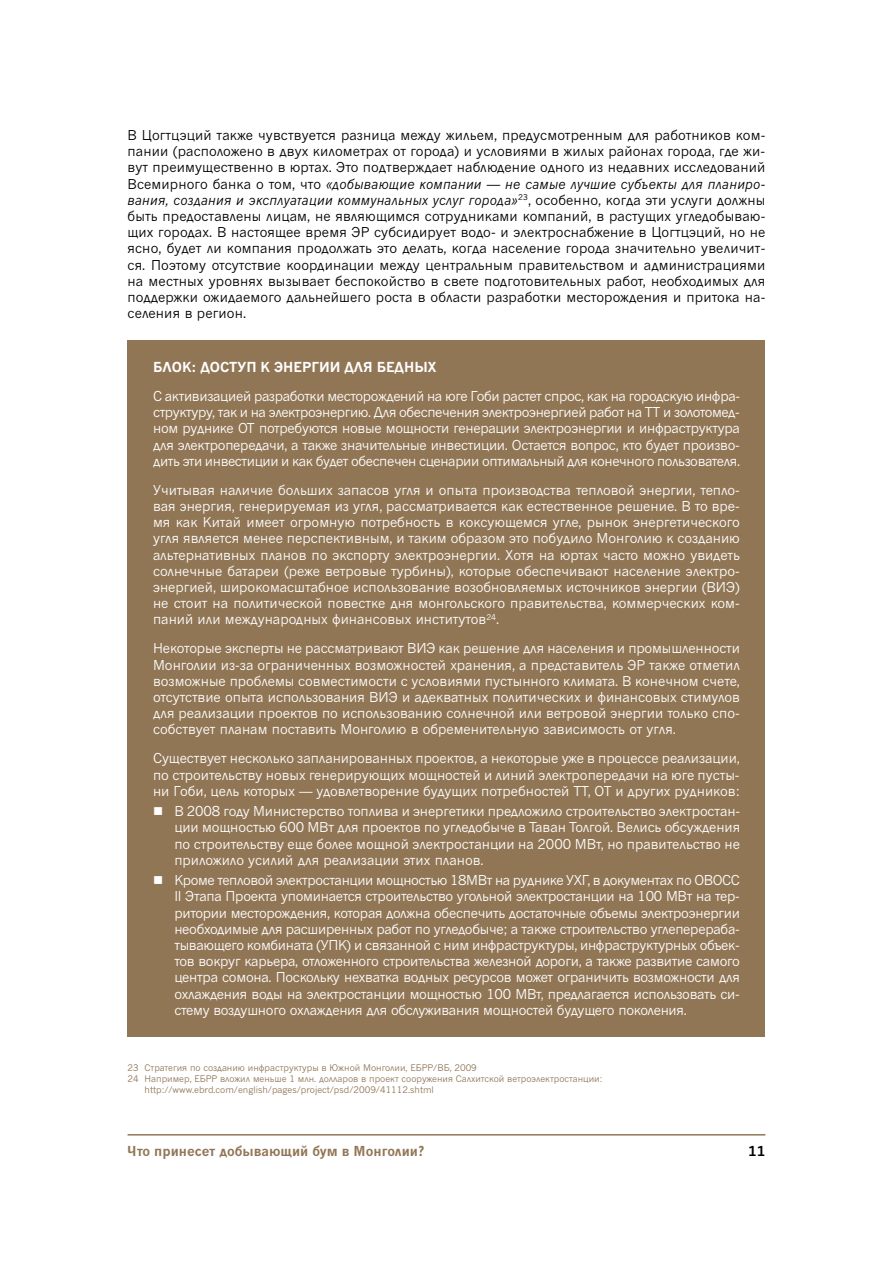
<style>
.page{position:relative;width:893px;height:1263px;background:#fff}
.page>*{position:absolute;margin:0;border:0;box-sizing:border-box;transform-origin:0 0}
.t1{font:13.5px/16.2px "News Gothic Cyr";color:#fff;text-align:justify}
.t2{font:13.5px/16.2px "News Gothic Cyr";letter-spacing:.01em;color:#000;text-align:justify}
.t3{font:13.5px/16.2px "News Gothic Cyr Inclined";letter-spacing:.01em;color:#000}
.t4{font:700 13.5px "News Gothic Cyr";color:#917655}
.t5{font:700 13.5px "News Gothic Cyr";color:#fff}
.t6{font:700 13.5px "News Gothic Cyr";color:#000}
.t7{font:9px "News Gothic Cyr";color:#917655}
.s1{font-family:"News Gothic Cyr"}
</style>
<div class="page">
<hr style="left:128px;top:1134px;width:637px;height:1px;background:#917655">
<div style="left:128px;top:340px;width:637px;height:697px;background:#917655"></div>
<p class="t2" style="left:128px;top:127px;width:639px">В Цогтцэций также чувствуется разница между жильем, предусмотренным для работников ком&shy;пании (расположено в двух километрах от города) и условиями в жилых районах города, где жи&shy;вут преимущественно в юртах. Это подтверждает наблюдение одного из недавних исследований</p>
<p class="t3" style="left:128px;top:175px;width:639px"><span class="s1">Всемирного банка о том, что</span> «добывающие компании — не самые лучшие субъекты для планиро&shy;вания, создания и эксплуатации коммунальных услуг города»<sup>23</sup><span class="s1">, особенно, когда эти услуги должны</span></p>
<p class="t2" style="left:128px;top:208px;width:639px">быть предоставлены лицам, не являющимся сотрудниками компаний, в растущих угледобываю&shy;щих городах. В настоящее время ЭР субсидирует водо- и электроснабжение в Цогтцэций, но не ясно, будет ли компания продолжать это делать, когда население города значительно увеличит&shy;ся. Поэтому отсутствие координации между центральным правительством и администрациями на местных уровнях вызывает беспокойство в свете подготовительных работ, необходимых для поддержки ожидаемого дальнейшего роста в области разработки месторождения и притока на&shy;селения в регион.</p>
<p class="t5" style="left:153px;top:359px;width:285px">БЛОК: ДОСТУП К ЭНЕРГИИ ДЛЯ БЕДНЫХ</p>
<p class="t1" style="left:153px;top:388px;width:589px">С активизацией разработки месторождений на юге Гоби растет спрос, как на городскую инфра&shy;структуру, так и на электроэнергию. Для обеспечения электроэнергией работ на TT и золотомед&shy;ном руднике OT потребуются новые мощности генерации электроэнергии и инфраструктура для электропередачи, а также значительные инвестиции. Остается вопрос, кто будет произво&shy;дить эти инвестиции и как будет обеспечен сценарии оптимальный для конечного пользователя.</p>
<p class="t1" style="left:153px;top:482px;width:588px">Учитывая наличие больших запасов угля и опыта производства тепловой энергии, тепло&shy;вая энергия, генерируемая из угля, рассматривается как естественное решение. В то вре&shy;мя как Китай имеет огромную потребность в коксующемся угле, рынок энергетического угля является менее перспективным, и таким образом это побудило Монголию к созданию альтернативных планов по экспорту электроэнергии. Хотя на юртах часто можно увидеть солнечные батареи (реже ветровые турбины), которые обеспечивают население электро&shy;энергией, широкомасштабное использование возобновляемых источников энергии (ВИЭ) не стоит на политической повестке дня монгольского правительства, коммерческих ком&shy;паний или международных финансовых институтов<sup>24</sup>.</p>
<p class="t1" style="left:153px;top:640px;width:588px">Некоторые эксперты не рассматривают ВИЭ как решение для населения и промышленности Монголии из-за ограниченных возможностей хранения, а представитель ЭР также отметил возможные проблемы совместимости с условиями пустынного климата. В конечном счете, отсутствие опыта использования ВИЭ и адекватных политических и финансовых стимулов для реализации проектов по использованию солнечной или ветровой энергии только спо&shy;собствует планам поставить Монголию в обременительную зависимость от угля.</p>
<p class="t1" style="left:153px;top:750px;width:588px">Существует несколько запланированных проектов, а некоторые уже в процессе реализации, по строительству новых генерирующих мощностей и линий электропередачи на юге пусты&shy;ни Гоби, цель которых — удовлетворение будущих потребностей TT, OT и других рудников:</p>
<p class="t1" style="left:174px;top:803px;width:567px">В 2008 году Министерство топлива и энергетики предложило строительство электростан&shy;ции мощностью 600 МВт для проектов по угледобыче в Таван Толгой. Велись обсуждения по строительству еще более мощной электростанции на 2000 МВт, но правительство не приложило усилий для реализации этих планов.</p>
<p class="t1" style="left:174px;top:872px;width:567px">Кроме тепловой электростанции мощностью 18МВт на руднике УХГ, в документах по ОВОСС II Этапа Проекта упоминается строительство угольной электростанции на 100 МВт на тер&shy;ритории месторождения, которая должна обеспечить достаточные объемы электроэнергии необходимые для расширенных работ по угледобыче; а также строительство углеперераба&shy;тывающего комбината (УПК) и связанной с ним инфраструктуры, инфраструктурных объек&shy;тов вокруг карьера, отложенного строительства железной дороги, а также развитие самого центра сомона. Поскольку нехватка водных ресурсов может ограничить возможности для охлаждения воды на электростанции мощностью 100 МВт, предлагается использовать си&shy;стему воздушного охлаждения для обслуживания мощностей будущего поколения.</p>
<p class="t7" style="left:128px;top:1063px;width:351px">23 Стратегия по созданию инфраструктуры в Южной Монголии, ЕБРР/ВБ, 2009</p>
<p class="t7" style="left:128px;top:1073px;width:476px">24 Например, ЕБРР вложил меньше 1 млн. долларов в проект сооружения Салхитской ветроэлектростанции:</p>
<p class="t7" style="left:145px;top:1084px;width:291px">http://www.ebrd.com/english/pages/project/psd/2009/41112.shtml</p>
<p class="t4" style="left:128px;top:1143px;width:298px">Что принесет добывающий бум в Монголии?</p>
<p class="t6" style="left:748px;top:1143px;width:19px">11</p>
</div>
